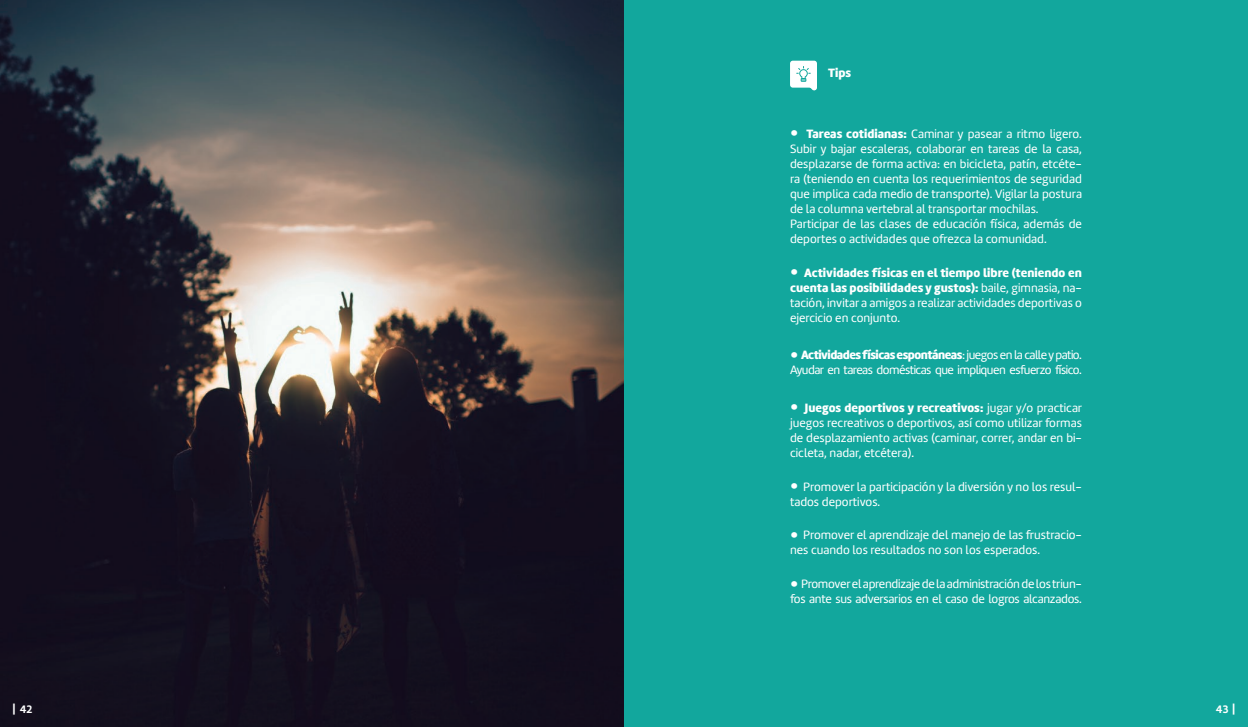
<style>
.page{position:relative;width:1248px;height:727px;background:#fff}
.page>*{position:absolute;margin:0;border:0;box-sizing:border-box;transform-origin:0 0}
.t1{font:12.5px/15px "Amelia Basic";color:#fff}
.t2{font:12.5px/15px "Amelia Basic Black";color:#fff}
.t3{font:12.5px/15px "Amelia Basic";letter-spacing:-.02em;color:#fff}
.t4{font:12.5px "Amelia Basic Black";letter-spacing:-.04em;color:#fff}
.t5{font:12.5px "Amelia Basic";letter-spacing:-.04em;color:#fff}
.t6{font:11.25px "Amelia Basic Bold";color:#fff}
.s1{font-family:"Titillium Text 14 L 999 wt"}
.s2{font-family:"Amelia Basic Black";font-size:22.5px}
.s3{font-family:"Amelia Basic Black"}
.s4{font-size:22.5px}
.s5{font-family:"Amelia Basic"}
</style>
<div class="page">
<img style="left:0;top:0;width:624px;height:726px">
<div style="left:624px;top:0;width:623px;height:726px;background:#12a79d"></div>
<svg style="left:790px;top:61px;width:27px;height:30px"></svg>
<p class="t6" style="left:11px;top:702px;width:23px"><span class="s1">|</span> 42</p>
<p class="t2" style="left:828px;top:65px;width:25px">Tips</p>
<p class="t1" style="left:790px;top:126px;width:293px"><span class="s2">•</span> <span class="s3">Tareas cotidianas:</span> Caminar y pasear a ritmo ligero.<br>Subir y bajar escaleras, colaborar en tareas de la casa, desplazarse de forma activa: en bicicleta, patín, etcéte&shy;ra (teniendo en cuenta los requerimientos de seguridad que implica cada medio de transporte). Vigilar la postura de la columna vertebral al transportar mochilas.<br>Participar de las clases de educación física, además de deportes o actividades que ofrezca la comunidad.</p>
<p class="t2" style="left:790px;top:265px;width:293px"><span class="s4">•</span> Actividades físicas en el tiempo libre (teniendo en cuenta las posibilidades y gustos): <span class="s5">baile, gimnasia, na-</span></p>
<p class="t1" style="left:790px;top:295px;width:293px">tación, invitar a amigos a realizar actividades deportivas o ejercicio en conjunto.</p>
<p class="t4" style="left:790px;top:347px;width:293px"><span class="s4">•</span> Actividades físicas espontáneas<span class="s5">: juegos en la calle y patio.</span></p>
<p class="t5" style="left:790px;top:363px;width:293px">Ayudar en tareas domésticas que impliquen esfuerzo físico.</p>
<p class="t2" style="left:790px;top:400px;width:293px"><span class="s4">•</span> Juegos deportivos y recreativos: <span class="s5">jugar y/o practicar</span></p>
<p class="t1" style="left:790px;top:415px;width:293px;text-align:justify">juegos recreativos o deportivos, así como utilizar formas de desplazamiento activas (caminar, correr, andar en bi&shy;cicleta, nadar, etcétera).</p>
<p class="t1" style="left:790px;top:479px;width:293px"><span class="s2">•</span> Promover la participación y la diversión y no los resul&shy;tados deportivos.</p>
<p class="t1" style="left:790px;top:527px;width:293px"><span class="s2">•</span> Promover el aprendizaje del manejo de las frustracio&shy;nes cuando los resultados no son los esperados.</p>
<p class="t3" style="left:790px;top:576px;width:293px"><span class="s2">•</span> Promover el aprendizaje de la administración de los triun&shy;fos ante sus adversarios en el caso de logros alcanzados.</p>
<p class="t6" style="left:1215px;top:702px;width:22px">43 <span class="s1">|</span></p>
</div>
